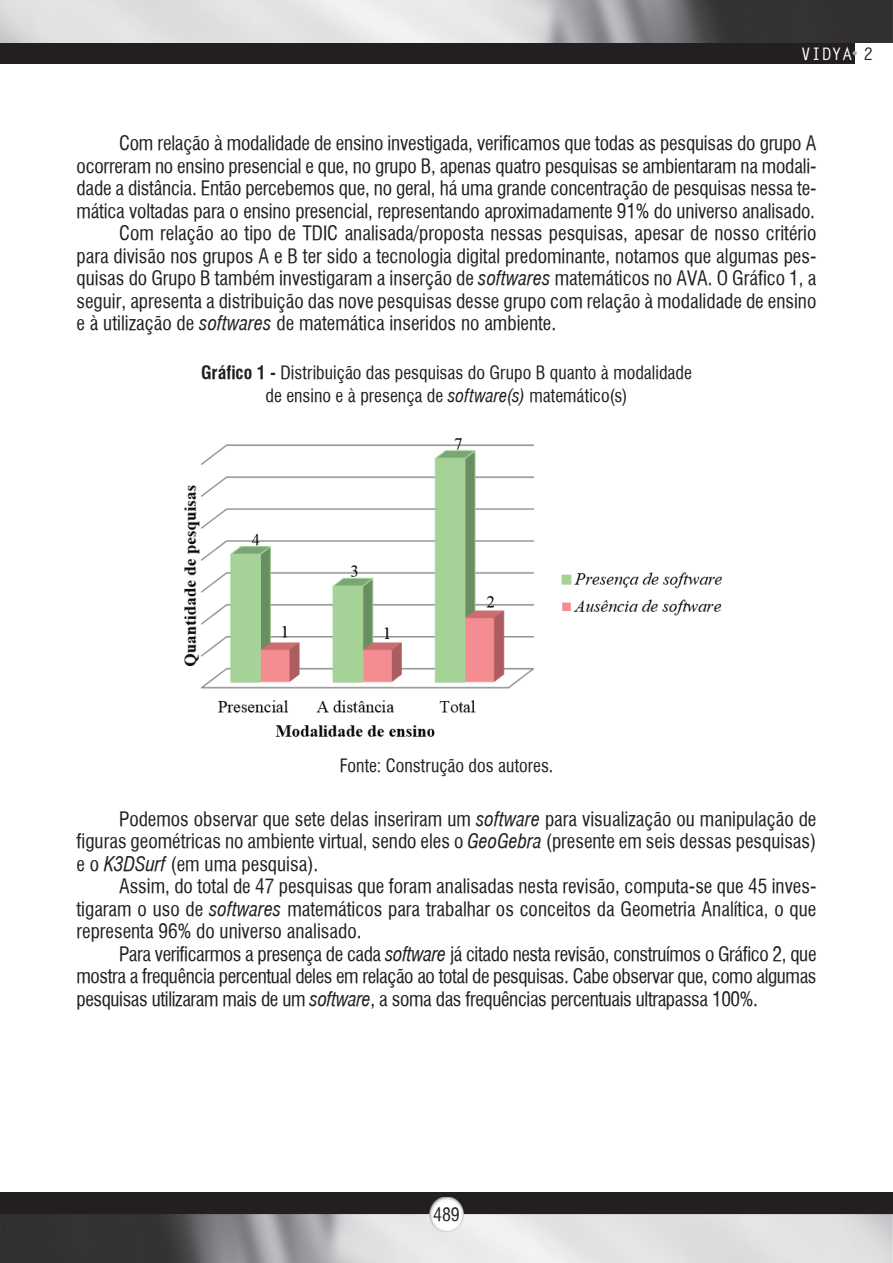
<style>
.page{position:relative;width:893px;height:1263px;background:#fff}
.page>*{position:absolute;margin:0;border:0;box-sizing:border-box;transform-origin:0 0}
.t1{font:19.5px/22.5px "Halvett Condensed";color:#231f20;text-align:justify}
.t2{font:18px/22.5px "Halvett Condensed";color:#231f20;text-align:center}
.t3{font:700 17.25px "Letter Gothic Std";color:#fff}
.s1{color:#231f20}
.s2{font-family:"Halvett";font-style:italic;font-stretch:condensed}
.s3{font-family:"Halvett";font-weight:700;font-stretch:condensed}
</style>
<div class="page">
<div style="left:0;top:0;width:855px;height:64px;background:#231f20"></div>
<img style="left:0;top:0;width:893px;height:43px">
<svg style="left:853px;top:51px;width:4px;height:4px"></svg>
<div style="left:0;top:1193px;width:893px;height:70px;background:#231f20"></div>
<img style="left:0;top:1214px;width:893px;height:49px">
<img style="left:429px;top:1197px;width:34px;height:34px">
<img style="left:184px;top:438px;width:538px;height:299px">
<p class="t3" style="left:801px;top:43px;width:74px">VIDYA <span class="s1">2</span></p>
<p class="t1" style="left:119px;top:132px;width:699px">Com relação à modalidade de ensino investigada, verificamos que todas as pesquisas do grupo A</p>
<p class="t1" style="left:77px;top:154px;width:741px">ocorreram no ensino presencial e que, no grupo B, apenas quatro pesquisas se ambientaram na modali-</p>
<p class="t1" style="left:77px;top:177px;width:741px">dade a distância. Então percebemos que, no geral, há uma grande concentração de pesquisas nessa te-</p>
<p class="t1" style="left:77px;top:199px;width:740px">mática voltadas para o ensino presencial, representando aproximadamente 91% do universo analisado.</p>
<p class="t1" style="left:119px;top:222px;width:699px">Com relação ao tipo de TDIC analisada/proposta nessas pesquisas, apesar de nosso critério</p>
<p class="t1" style="left:77px;top:244px;width:741px">para divisão nos grupos A e B ter sido a tecnologia digital predominante, notamos que algumas pes-</p>
<p class="t1" style="left:77px;top:267px;width:741px">quisas do Grupo B também investigaram a inserção de <span class="s2">softwares</span> matemáticos no AVA. O Gráfico 1, a</p>
<p class="t1" style="left:77px;top:289px;width:741px">seguir, apresenta a distribuição das nove pesquisas desse grupo com relação à modalidade de ensino</p>
<p class="t1" style="left:77px;top:312px;width:481px">e à utilização de <span class="s2">softwares</span> de matemática inseridos no ambiente.</p>
<p class="t2" style="left:201px;top:361px;width:492px"><span class="s3">Gráfico 1 -</span> Distribuição das pesquisas do Grupo B quanto à modalidade de ensino e à presença de <span class="s2">software(s)</span> matemático(s)</p>
<p class="t2" style="left:340px;top:754px;width:215px">Fonte: Construção dos autores.</p>
<p class="t1" style="left:77px;top:807px;width:741px;text-indent:43px">Podemos observar que sete delas inseriram um <span class="s2">software</span> para visualização ou manipulação de figuras geométricas no ambiente virtual, sendo eles o <span class="s2">GeoGebra</span> (presente em seis dessas pesquisas) e o <span class="s2">K3DSurf</span> (em uma pesquisa).</p>
<p class="t1" style="left:77px;top:875px;width:741px;text-indent:43px">Assim, do total de 47 pesquisas que foram analisadas nesta revisão, computa-se que 45 inves&shy;tigaram o uso de <span class="s2">softwares</span> matemáticos para trabalhar os conceitos da Geometria Analítica, o que representa 96% do universo analisado.</p>
<p class="t1" style="left:77px;top:942px;width:741px;text-indent:43px">Para verificarmos a presença de cada <span class="s2">software</span> já citado nesta revisão, construímos o Gráfico 2, que mostra a frequência percentual deles em relação ao total de pesquisas. Cabe observar que, como algumas pesquisas utilizaram mais de um <span class="s2">software</span>, a soma das frequências percentuais ultrapassa 100%.</p>
<p class="t2" style="left:433px;top:1203px;width:28px">489</p>
</div>
